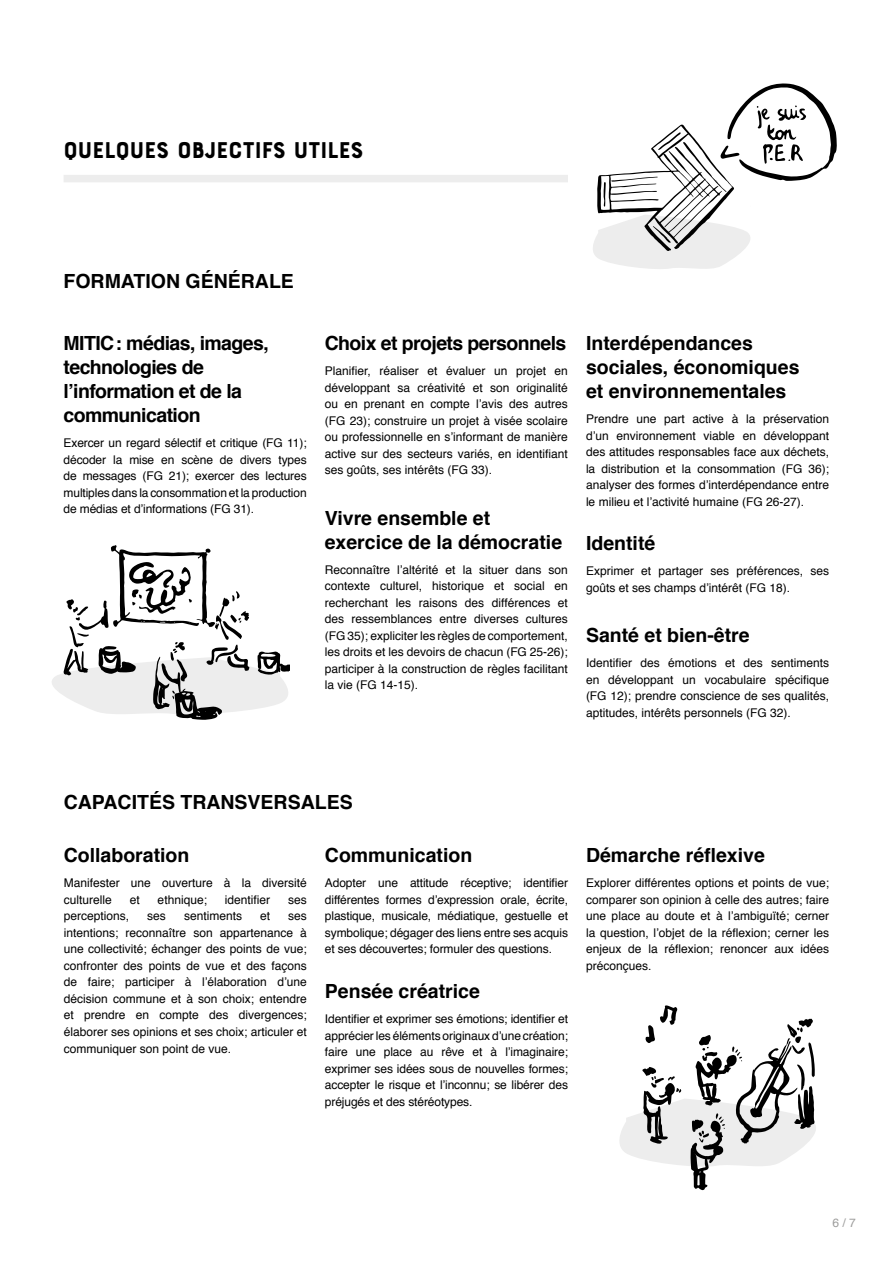
<style>
.page{position:relative;width:893px;height:1263px;background:#fff}
.page>*{position:absolute;margin:0;border:0;box-sizing:border-box;transform-origin:0 0}
.t1{font:24px "Bourton Base";letter-spacing:-.025em;color:#000}
.t2{font:700 19.5px/24px "Helvetica";color:#000}
.t3{font:700 19.5px/24px "Helvetica";letter-spacing:-.03em;color:#000}
.t4{font:12px/16.5px "Helvetica";color:#000;text-align:justify}
.t5{font:12px "Helvetica";color:#9d9d9c}
</style>
<div class="page">
<div style="left:64px;top:175px;width:504px;height:7px;background:#ededed"></div>
<svg style="left:619px;top:1005px;width:197px;height:185px"></svg>
<svg style="left:52px;top:545px;width:238px;height:175px"></svg>
<svg style="left:593px;top:83px;width:244px;height:186px"></svg>
<h1 class="t1" style="left:64px;top:135px;width:302px">QUELQUES OBJECTIFS UTILES</h1>
<h2 class="t2" style="left:64px;top:270px;width:232px">FORMATION GÉNÉRALE</h2>
<h2 class="t3" style="left:64px;top:332px;width:207px">MITIC: médias, images, technologies de l’information et de la communication</h2>
<p class="t4" style="left:64px;top:435px;width:245px">Exercer un regard sélectif et critique (FG 11); décoder la mise en scène de divers types de messages (FG 21); exercer des lectures multiples dans la consommation et la production de médias et d’informations (FG 31).</p>
<h2 class="t3" style="left:325px;top:332px;width:243px">Choix et projets personnels</h2>
<p class="t4" style="left:325px;top:363px;width:245px">Planifier, réaliser et évaluer un projet en développant sa créativité et son originalité ou en prenant en compte l’avis des autres (FG 23); construire un projet à visée scolaire ou professionnelle en s’informant de manière active sur des secteurs variés, en identifiant ses goûts, ses intérêts (FG 33).</p>
<h2 class="t2" style="left:325px;top:506px;width:239px">Vivre ensemble et exercice de la démocratie</h2>
<p class="t4" style="left:325px;top:562px;width:245px">Reconnaître l’altérité et la situer dans son contexte culturel, historique et social en recherchant les raisons des différences et des ressemblances entre diverses cultures (FG 35); expliciter les règles de comportement, les droits et les devoirs de chacun (FG 25-26); participer à la construction de règles facilitant la vie (FG 14-15).</p>
<h2 class="t2" style="left:586px;top:332px;width:215px">Interdépendances sociales, économiques et environnementales</h2>
<p class="t4" style="left:586px;top:411px;width:245px">Prendre une part active à la préservation d’un environnement viable en développant des attitudes responsables face aux déchets, la distribution et la consommation (FG 36); analyser des formes d’interdépendance entre le milieu et l’activité humaine (FG 26-27).</p>
<h2 class="t2" style="left:586px;top:532px;width:71px">Identité</h2>
<p class="t4" style="left:586px;top:563px;width:245px">Exprimer et partager ses préférences, ses goûts et ses champs d’intérêt (FG 18).</p>
<h2 class="t2" style="left:586px;top:624px;width:165px">Santé et bien-être</h2>
<p class="t4" style="left:586px;top:655px;width:245px">Identifier des émotions et des sentiments en développant un vocabulaire spécifique (FG 12); prendre conscience de ses qualités, aptitudes, intérêts personnels (FG 32).</p>
<h2 class="t2" style="left:64px;top:791px;width:290px">CAPACITÉS TRANSVERSALES</h2>
<h2 class="t2" style="left:64px;top:844px;width:127px">Collaboration</h2>
<p class="t4" style="left:64px;top:875px;width:245px">Manifester une ouverture à la diversité culturelle</p>
<p class="t4" style="left:130px;top:892px;width:12px">et</p>
<p class="t4" style="left:158px;top:892px;width:51px">ethnique;</p>
<p class="t4" style="left:225px;top:892px;width:47px">identifier</p>
<p class="t4" style="left:288px;top:892px;width:20px">ses</p>
<p class="t4" style="left:64px;top:908px;width:67px">perceptions,</p>
<p class="t4" style="left:147px;top:908px;width:20px">ses</p>
<p class="t4" style="left:184px;top:908px;width:60px">sentiments</p>
<p class="t4" style="left:260px;top:908px;width:12px">et</p>
<p class="t4" style="left:64px;top:908px;width:245px;text-indent:224px">ses intentions; reconnaître son appartenance à une collectivité; échanger des points de vue; confronter des points de vue et des façons de faire; participer à l’élaboration d’une décision commune et à son choix; entendre et prendre en compte des divergences; élaborer ses opinions et ses choix; articuler et communiquer son point de vue.</p>
<h2 class="t2" style="left:325px;top:844px;width:149px">Communication</h2>
<p class="t4" style="left:325px;top:875px;width:245px">Adopter une attitude réceptive; identifier différentes formes d’expression orale, écrite, plastique, musicale, médiatique, gestuelle et symbolique; dégager des liens entre ses acquis et ses découvertes; formuler des questions.</p>
<h2 class="t2" style="left:325px;top:979px;width:157px">Pensée créatrice</h2>
<p class="t4" style="left:325px;top:1011px;width:245px">Identifier et exprimer ses émotions; identifier et apprécier les éléments originaux d’une création; faire une place au rêve et à l’imaginaire; exprimer ses idées sous de nouvelles formes; accepter le risque et l’inconnu; se libérer des préjugés et des stéréotypes.</p>
<h2 class="t2" style="left:586px;top:844px;width:180px">Démarche réflexive</h2>
<p class="t4" style="left:586px;top:875px;width:245px">Explorer différentes options et points de vue; comparer son opinion à celle des autres; faire une place au doute et à l’ambiguïté; cerner la question, l’objet de la réflexion; cerner les enjeux de la réflexion; renoncer aux idées préconçues.</p>
<p class="t5" style="left:832px;top:1214px;width:25px">6 / 7</p>
</div>
